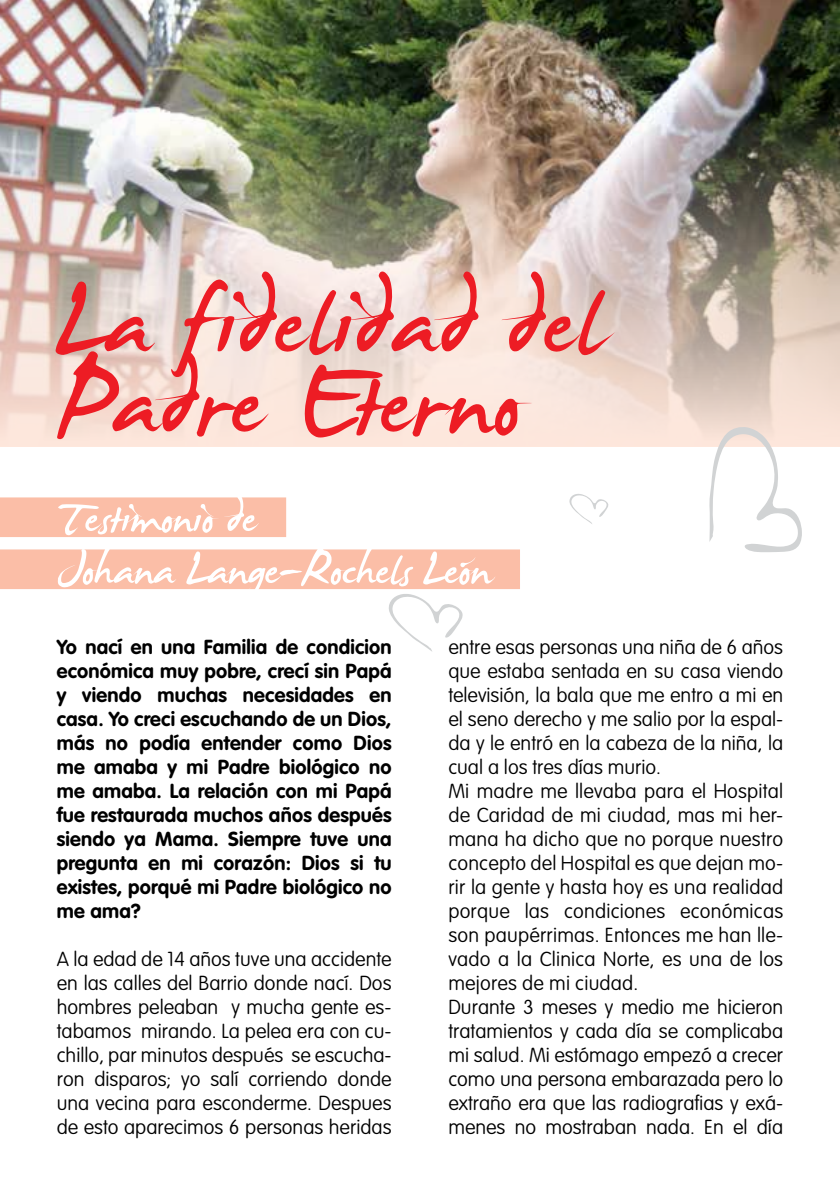
<style>
.page{position:relative;width:840px;height:1191px;background:#fff}
.page>*{position:absolute;margin:0;border:0;box-sizing:border-box;transform-origin:0 0}
.t1{font:160px "James Fajardo";color:#ed1c24}
.t2{font:72px/52px "James Fajardo";letter-spacing:-.01em;color:#fff}
.t3{font:100 20px/24px "VAG Rounded";color:#000;text-align:justify}
.t4{font:700 20px/24px "VAG Rounded";letter-spacing:.01em;color:#000;text-align:justify}
</style>
<div class="page">
<img style="left:0;top:0;width:839px;height:445px">
<svg style="left:708px;top:426px;width:93px;height:126px"></svg>
<svg style="left:389px;top:594px;width:74px;height:58px"></svg>
<svg style="left:569px;top:494px;width:39px;height:30px"></svg>
<div style="left:0;top:497px;width:286px;height:40px;background:#fbbea7"></div>
<div style="left:0;top:549px;width:519px;height:40px;background:#fbbea7"></div>
<svg style="left:460px;top:558px;width:15px;height:9px"></svg>
<h1 class="t1" style="left:57px;top:242px;width:546px">La f idelidad del</h1>
<h1 class="t1" style="left:57px;top:322px;width:466px">Padre Eterno</h1>
<h2 class="t2" style="left:58px;top:497px;width:434px">Testimonio de<br>Johana Lange-Rochels Leon</h2>
<p class="t4" style="left:57px;top:635px;width:336px">Yo nací en una Familia de condicion económica muy pobre, crecí sin Papá y viendo muchas necesidades en casa. Yo creci escuchando de un Dios, más no podía entender como Dios me amaba y mi Padre biológico no me amaba. La relación con mi Papá fue restaurada muchos años después siendo ya Mama. Siempre tuve una pregunta en mi corazón: Dios si tu existes, porqué mi Padre biológico no me ama?</p>
<p class="t3" style="left:57px;top:947px;width:336px">A la edad de 14 años tuve una accidente en las calles del Barrio donde nací. Dos hombres peleaban y mucha gente es&shy;tabamos mirando. La pelea era con cu&shy;chillo, par minutos después se escucha&shy;ron disparos; yo salí corriendo donde una vecina para esconderme. Despues de esto aparecimos 6 personas heridas</p>
<p class="t3" style="left:448px;top:635px;width:336px;text-align:left">entre esas personas una niña de 6 años que estaba sentada en su casa viendo televisión, la bala que me entro a mi en el seno derecho y me salio por la espal&shy;da y le entró en la cabeza de la niña, la cual a los tres días murio.<br>Mi madre me llevaba para el Hospital de Caridad de mi ciudad, mas mi her&shy;mana ha dicho que no porque nuestro concepto del Hospital es que dejan mo&shy;rir la gente y hasta hoy es una realidad porque las condiciones económicas son paupérrimas. Entonces me han lle&shy;vado a la Clinica Norte, es una de los mejores de mi ciudad.<br>Durante 3 meses y medio me hicieron tratamientos y cada día se complicaba mi salud. Mi estómago empezó a crecer como una persona embarazada pero lo extraño era que las radiografias y exá&shy;menes no mostraban nada. En el día</p>
</div>
